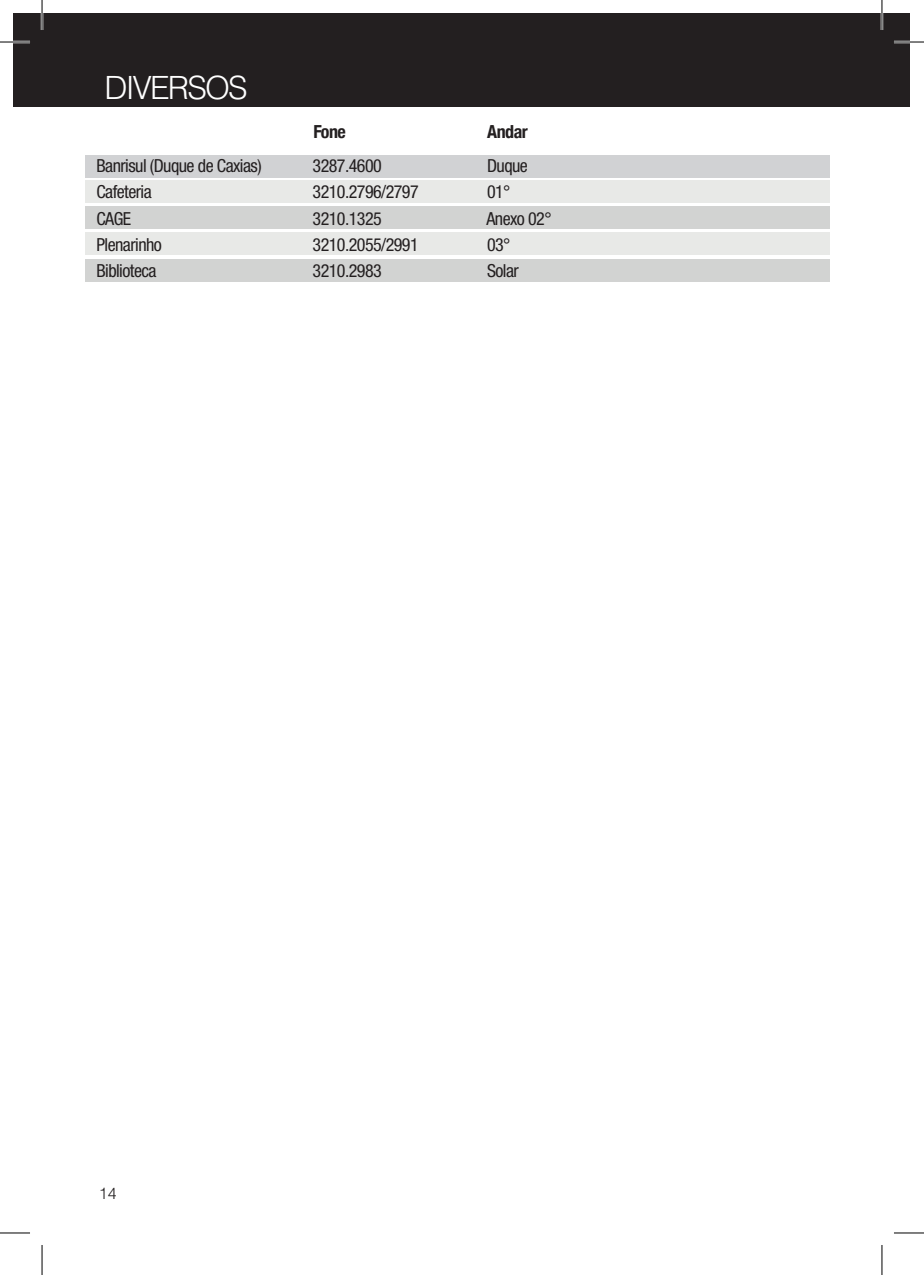
<style>
.page{position:relative;width:924px;height:1275px;background:#fff}
.page>*{position:absolute;margin:0;border:0;box-sizing:border-box;transform-origin:0 0}
.t1{font:300 32px "Helvetica";letter-spacing:-.06em;color:#fff}
.t2{font:condensed 18px "Helvetica Neue LT Std";letter-spacing:-.03em;color:#231f20}
.t3{font:700 condensed 18px "Helvetica Neue";letter-spacing:-.03em;color:#231f20}
.t4{font:300 16px "Helvetica";color:#231f20}
</style>
<div class="page">
<div style="left:85px;top:155px;width:744px;height:22px;background:#d1d2d4"></div>
<div style="left:85px;top:180px;width:744px;height:22px;background:#e8e9e7"></div>
<div style="left:85px;top:233px;width:744px;height:22px;background:#e8e9e7"></div>
<div style="left:85px;top:206px;width:744px;height:22px;background:#d2d3d2"></div>
<div style="left:85px;top:259px;width:744px;height:22px;background:#d2d3d2"></div>
<div style="left:14px;top:14px;width:895px;height:93px;background:#231f20"></div>
<hr style="left:0;top:41px;width:30px;height:2px;background:#fff">
<hr style="left:893px;top:41px;width:30px;height:2px;background:#fff">
<hr style="left:41px;top:0;width:2px;height:30px;background:#fff">
<hr style="left:880px;top:0;width:2px;height:30px;background:#fff">
<hr style="left:0;top:42px;width:30px;height:1px;background:#000">
<hr style="left:893px;top:42px;width:30px;height:1px;background:#000">
<hr style="left:0;top:1232px;width:30px;height:1px;background:#000">
<hr style="left:893px;top:1232px;width:30px;height:1px;background:#000">
<hr style="left:42px;top:0;width:1px;height:30px;background:#000">
<hr style="left:42px;top:1245px;width:1px;height:30px;background:#000">
<hr style="left:881px;top:0;width:1px;height:30px;background:#000">
<hr style="left:881px;top:1245px;width:1px;height:30px;background:#000">
<h1 class="t1" style="left:104px;top:67px;width:145px">DIVERSOS</h1>
<p class="t3" style="left:313px;top:117px;width:34px">Fone</p>
<p class="t3" style="left:487px;top:117px;width:42px">Andar</p>
<p class="t2" style="left:96px;top:155px;width:167px">Banrisul (Duque de Caxias)</p>
<p class="t2" style="left:312px;top:155px;width:71px">3287.4600</p>
<p class="t2" style="left:487px;top:155px;width:42px">Duque</p>
<p class="t2" style="left:96px;top:181px;width:57px">Cafeteria</p>
<p class="t2" style="left:312px;top:181px;width:107px">3210.2796/2797</p>
<p class="t2" style="left:487px;top:181px;width:25px">01°</p>
<p class="t2" style="left:96px;top:208px;width:36px">CAGE</p>
<p class="t2" style="left:312px;top:208px;width:71px">3210.1325</p>
<p class="t2" style="left:486px;top:208px;width:67px">Anexo 02°</p>
<p class="t2" style="left:96px;top:234px;width:67px">Plenarinho</p>
<p class="t2" style="left:312px;top:234px;width:107px">3210.2055/2991</p>
<p class="t2" style="left:487px;top:234px;width:25px">03°</p>
<p class="t2" style="left:96px;top:261px;width:62px">Biblioteca</p>
<p class="t2" style="left:312px;top:261px;width:71px">3210.2983</p>
<p class="t2" style="left:487px;top:261px;width:33px">Solar</p>
<p class="t4" style="left:99px;top:1183px;width:19px">14</p>
</div>
